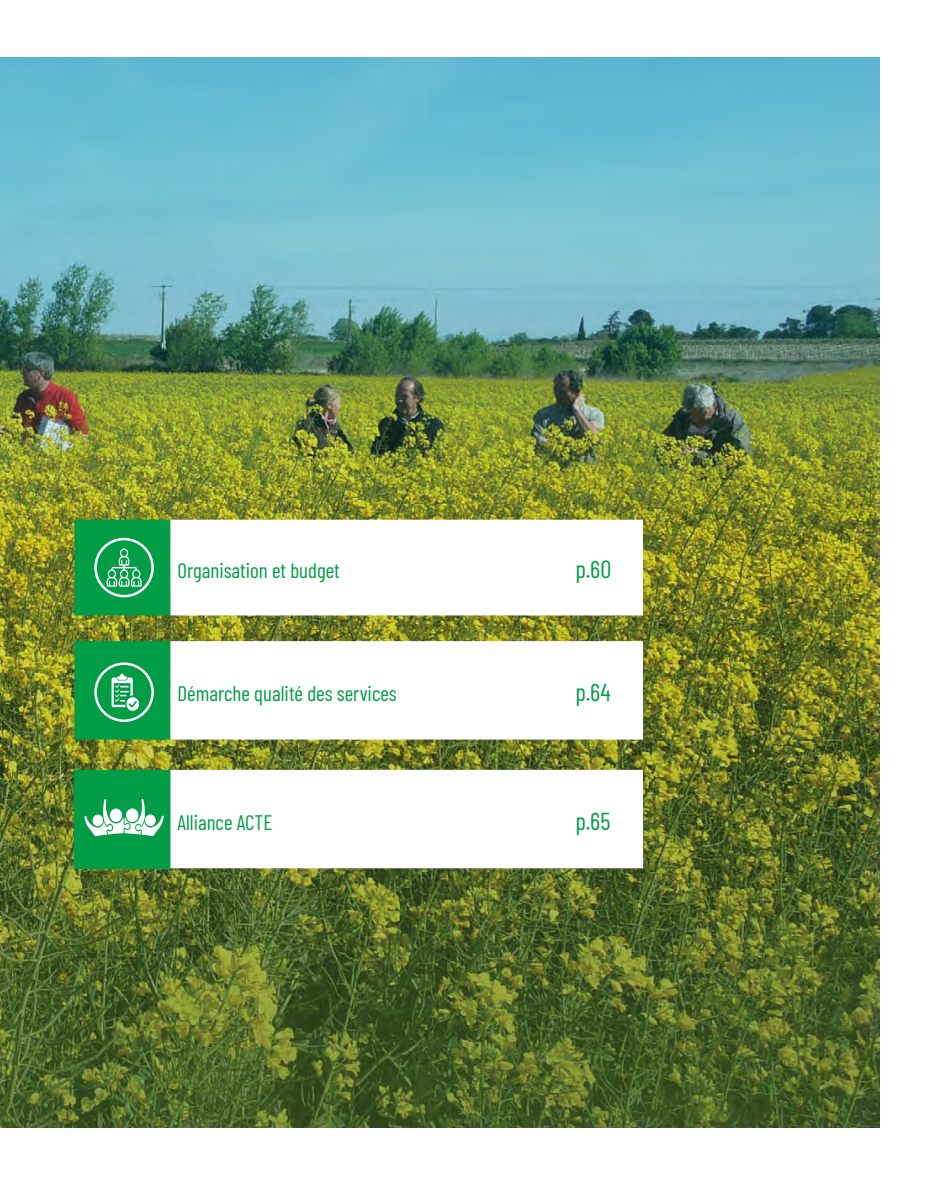
<style>
.page{position:relative;width:943px;height:1191px;background:#fff}
.page>*{position:absolute;margin:0;border:0;box-sizing:border-box;transform-origin:0 0}
.t1{font:24.5px "Barlow Condensed";color:#009c46}
.t2{font:21px "Barlow Condensed";color:#009c46}
.t3{font:5.25px "Barlow Condensed";color:#ed6b1c}
</style>
<div class="page">
<div style="left:0;top:57px;width:880px;height:854px;background:linear-gradient(to right,#68bdd3,#65bbd2)"></div>
<img style="left:0;top:197px;width:880px;height:931px">
<svg style="left:170px;top:519px;width:473px;height:220px"></svg>
<div style="left:74px;top:770px;width:96px;height:98px;background:#009c46"></div>
<svg style="left:170px;top:770px;width:473px;height:98px"></svg>
<svg style="left:74px;top:519px;width:96px;height:220px;background:#22a04f"></svg>
<svg style="left:84px;top:798px;width:80px;height:38px"></svg>
<div style="left:92px;top:814px;width:11px;height:12px;background:#fff;border-radius:50%"></div>
<p class="t2" style="left:177px;top:555px;width:164px">Organisation et budget</p>
<p class="t1" style="left:575px;top:552px;width:37px">p.60</p>
<p class="t2" style="left:177px;top:678px;width:221px">Démarche qualité des services</p>
<p class="t1" style="left:575px;top:675px;width:37px">p.64</p>
<p class="t3" style="left:575px;top:747px;width:4px">w</p>
<p class="t2" style="left:177px;top:807px;width:96px">Alliance ACTE</p>
<p class="t1" style="left:575px;top:803px;width:36px">p.65</p>
</div>
